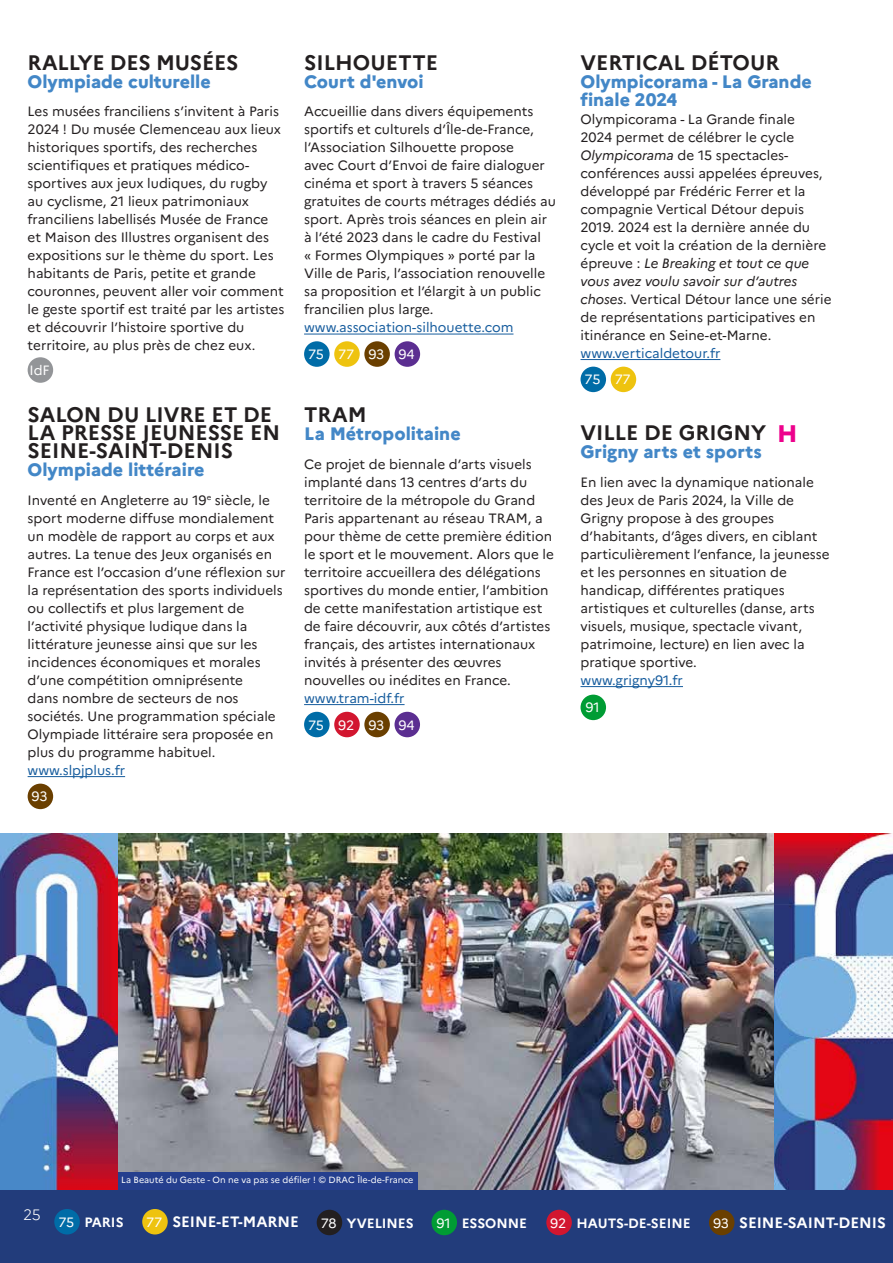
<style>
.page{position:relative;width:893px;height:1263px;background:#fff}
.page>*{position:absolute;margin:0;border:0;box-sizing:border-box;transform-origin:0 0}
.t1{font:800 24px "Marianne";color:#ed028c}
.texte_courant{font:700 21px/18px "Marianne";color:#231f20}
.texte_courant-2{font:800 18px/18px "Marianne";color:#4387c7}
.t2{font:700 15px "Marianne";color:#fff}
.t3{font:300 15px "Marianne";color:#fff}
.texte_courant-3{font:13.5px/18px "Marianne";color:#231f20}
.texte_courant-4{font:13.5px "Marianne";color:#175d9e}
.t4{font:13.5px "Marianne";letter-spacing:-.015em;color:#fff}
.t5{font:700 13.5px "Marianne";color:#fff}
.texte_courant-5{font:9px "Marianne";color:#fff}
.s1{font-style:italic}
</style>
<div class="page">
<div style="left:0;top:1189px;width:893px;height:74px;background:#223c7b"></div>
<hr style="left:28px;top:776px;width:97px;height:1px;background:#175d9e">
<hr style="left:304px;top:334px;width:209px;height:1px;background:#175d9e">
<hr style="left:304px;top:704px;width:101px;height:1px;background:#175d9e">
<hr style="left:580px;top:359px;width:140px;height:1px;background:#175d9e">
<hr style="left:580px;top:686px;width:103px;height:1px;background:#175d9e">
<div style="left:28px;top:784px;width:25px;height:25px;background:#6a3f00;border-radius:50%"></div>
<div style="left:304px;top:341px;width:26px;height:26px;background:#006ca7;border-radius:50%"></div>
<div style="left:334px;top:341px;width:26px;height:26px;background:#eec30f;border-radius:50%"></div>
<div style="left:364px;top:341px;width:26px;height:26px;background:#6a3f00;border-radius:50%"></div>
<div style="left:395px;top:341px;width:25px;height:26px;background:#5b2e91;border-radius:50%"></div>
<div style="left:304px;top:712px;width:26px;height:25px;background:#006ca7;border-radius:50%"></div>
<div style="left:334px;top:712px;width:26px;height:25px;background:#d2162f;border-radius:50%"></div>
<div style="left:364px;top:712px;width:26px;height:25px;background:#6a3f00;border-radius:50%"></div>
<div style="left:394px;top:712px;width:26px;height:25px;background:#5b2e91;border-radius:50%"></div>
<div style="left:580px;top:367px;width:26px;height:25px;background:#006ca7;border-radius:50%"></div>
<div style="left:611px;top:367px;width:25px;height:25px;background:#eec30f;border-radius:50%"></div>
<div style="left:580px;top:695px;width:26px;height:25px;background:#009c34;border-radius:50%"></div>
<img style="left:117px;top:833px;width:658px;height:356px">
<div style="left:117px;top:1172px;width:301px;height:17px;background:#253f8e"></div>
<img style="left:0;top:833px;width:117px;height:356px">
<img style="left:775px;top:833px;width:118px;height:356px">
<div style="left:142px;top:1209px;width:26px;height:25px;background:#eec30f;border-radius:50%"></div>
<div style="left:54px;top:1209px;width:26px;height:25px;background:#006ca7;border-radius:50%"></div>
<div style="left:317px;top:1210px;width:25px;height:25px;background:#231f20;border-radius:50%"></div>
<div style="left:431px;top:1210px;width:26px;height:25px;background:#009c34;border-radius:50%"></div>
<div style="left:546px;top:1210px;width:26px;height:25px;background:#d2162f;border-radius:50%"></div>
<div style="left:709px;top:1210px;width:25px;height:25px;background:#6a3f00;border-radius:50%"></div>
<div style="left:28px;top:357px;width:25px;height:26px;background:#939598;border-radius:50%"></div>
<p class="texte_courant" style="left:28px;top:52px;width:212px">RALLYE DES MUSÉES</p>
<p class="texte_courant-2" style="left:28px;top:71px;width:185px">Olympiade culturelle</p>
<p class="texte_courant-3" style="left:28px;top:101px;width:258px">Les musées franciliens s’invitent à Paris 2024 ! Du musée Clemenceau aux lieux historiques sportifs, des recherches scientifiques et pratiques médico&shy;sportives aux jeux ludiques, du rugby au cyclisme, 21 lieux patrimoniaux franciliens labellisés Musée de France et Maison des Illustres organisent des expositions sur le thème du sport. Les habitants de Paris, petite et grande couronnes, peuvent aller voir comment le geste sportif est traité par les artistes et découvrir l’histoire sportive du territoire, au plus près de chez eux.</p>
<p class="t4" style="left:30px;top:360px;width:22px">IdF</p>
<p class="texte_courant" style="left:28px;top:404px;width:254px">SALON DU LIVRE ET DE<br>LA PRESSE JEUNESSE EN<br>SEINE-SAINT-DENIS</p>
<p class="texte_courant-2" style="left:28px;top:459px;width:178px">Olympiade littéraire</p>
<p class="texte_courant-3" style="left:28px;top:490px;width:259px">Inventé en Angleterre au 19<sup>e</sup> siècle, le sport moderne diffuse mondialement un modèle de rapport au corps et aux autres. La tenue des Jeux organisés en France est l’occasion d’une réflexion sur la représentation des sports individuels ou collectifs et plus largement de l’activité physique ludique dans la littérature jeunesse ainsi que sur les incidences économiques et morales d’une compétition omniprésente<br>dans nombre de secteurs de nos sociétés. Une programmation spéciale Olympiade littéraire sera proposée en plus du programme habituel.</p>
<p class="texte_courant-4" style="left:28px;top:759px;width:99px">www.slpjplus.fr</p>
<p class="t4" style="left:32px;top:786px;width:17px">93</p>
<p class="texte_courant" style="left:304px;top:52px;width:135px">SILHOUETTE</p>
<p class="texte_courant-2" style="left:304px;top:71px;width:121px">Court d'envoi</p>
<p class="texte_courant-3" style="left:304px;top:101px;width:253px">Accueillie dans divers équipements sportifs et culturels d’Île-de-France, l’Association Silhouette propose<br>avec Court d’Envoi de faire dialoguer cinéma et sport à travers 5 séances gratuites de courts métrages dédiés au sport. Après trois séances en plein air à l’été 2023 dans le cadre du Festival<br>« Formes Olympiques » porté par la Ville de Paris, l’association renouvelle sa proposition et l’élargit à un public francilien plus large.</p>
<p class="texte_courant-4" style="left:304px;top:317px;width:211px">www.association-silhouette.com</p>
<p class="t4" style="left:308px;top:344px;width:17px">75</p>
<p class="t4" style="left:338px;top:344px;width:17px">77</p>
<p class="t4" style="left:368px;top:344px;width:17px">93</p>
<p class="t4" style="left:398px;top:344px;width:18px">94</p>
<p class="texte_courant" style="left:304px;top:404px;width:64px">TRAM</p>
<p class="texte_courant-2" style="left:304px;top:423px;width:158px">La Métropolitaine</p>
<p class="texte_courant-3" style="left:304px;top:454px;width:251px">Ce projet de biennale d’arts visuels implanté dans 13 centres d’arts du territoire de la métropole du Grand Paris appartenant au réseau TRAM, a pour thème de cette première édition le sport et le mouvement. Alors que le territoire accueillera des délégations sportives du monde entier, l’ambition de cette manifestation artistique est de faire découvrir, aux côtés d’artistes français, des artistes internationaux invités à présenter des œuvres nouvelles ou inédites en France.</p>
<p class="texte_courant-4" style="left:304px;top:687px;width:102px">www.tram-idf.fr</p>
<p class="t4" style="left:308px;top:714px;width:17px">75</p>
<p class="t4" style="left:338px;top:714px;width:18px">92</p>
<p class="t4" style="left:368px;top:714px;width:17px">93</p>
<p class="t4" style="left:398px;top:714px;width:18px">94</p>
<p class="texte_courant" style="left:580px;top:52px;width:201px">VERTICAL DÉTOUR</p>
<p class="texte_courant-2" style="left:580px;top:71px;width:233px">Olympicorama - La Grande finale 2024</p>
<p class="texte_courant-3" style="left:580px;top:109px;width:253px">Olympicorama - La Grande finale<br>2024 permet de célébrer le cycle <span class="s1">Olympicorama</span> de 15 spectacles&shy;conférences aussi appelées épreuves, développé par Frédéric Ferrer et la compagnie Vertical Détour depuis 2019. 2024 est la dernière année du cycle et voit la création de la dernière épreuve : <span class="s1">Le Breaking et tout ce que vous avez voulu savoir sur d’autres choses</span>. Vertical Détour lance une série de représentations participatives en itinérance en Seine-et-Marne.</p>
<p class="texte_courant-4" style="left:580px;top:342px;width:141px">www.verticaldetour.fr</p>
<p class="t4" style="left:585px;top:369px;width:17px">75</p>
<p class="t4" style="left:615px;top:369px;width:17px">77</p>
<p class="t1" style="left:777px;top:414px;width:22px">H</p>
<p class="texte_courant" style="left:580px;top:422px;width:187px">VILLE DE GRIGNY</p>
<p class="texte_courant-2" style="left:580px;top:441px;width:183px">Grigny arts et sports</p>
<p class="texte_courant-3" style="left:580px;top:472px;width:251px">En lien avec la dynamique nationale des Jeux de Paris 2024, la Ville de Grigny propose à des groupes d’habitants, d’âges divers, en ciblant particulièrement l’enfance, la jeunesse et les personnes en situation de handicap, différentes pratiques artistiques et culturelles (danse, arts visuels, musique, spectacle vivant, patrimoine, lecture) en lien avec la pratique sportive.</p>
<p class="texte_courant-4" style="left:580px;top:669px;width:104px">www.grigny91.fr</p>
<p class="t4" style="left:585px;top:697px;width:16px">91</p>
<p class="texte_courant-5" style="left:121px;top:1173px;width:294px">La Beauté du Geste - On ne va pas se défiler ! © DRAC Île-de-France</p>
<p class="t3" style="left:23px;top:1203px;width:19px">25</p>
<p class="t4" style="left:58px;top:1211px;width:17px">75</p>
<p class="t5" style="left:84px;top:1211px;width:41px">PARIS</p>
<p class="t4" style="left:146px;top:1211px;width:17px">77</p>
<p class="t2" style="left:172px;top:1210px;width:128px">SEINE-ET-MARNE</p>
<p class="t4" style="left:321px;top:1212px;width:17px">78</p>
<p class="t5" style="left:347px;top:1212px;width:68px">YVELINES</p>
<p class="t4" style="left:436px;top:1212px;width:16px">91</p>
<p class="t5" style="left:462px;top:1212px;width:67px">ESSONNE</p>
<p class="t4" style="left:550px;top:1212px;width:18px">92</p>
<p class="t5" style="left:576px;top:1212px;width:116px">HAUTS-DE-SEINE</p>
<p class="t4" style="left:713px;top:1212px;width:17px">93</p>
<p class="t2" style="left:739px;top:1211px;width:148px">SEINE-SAINT-DENIS</p>
</div>
